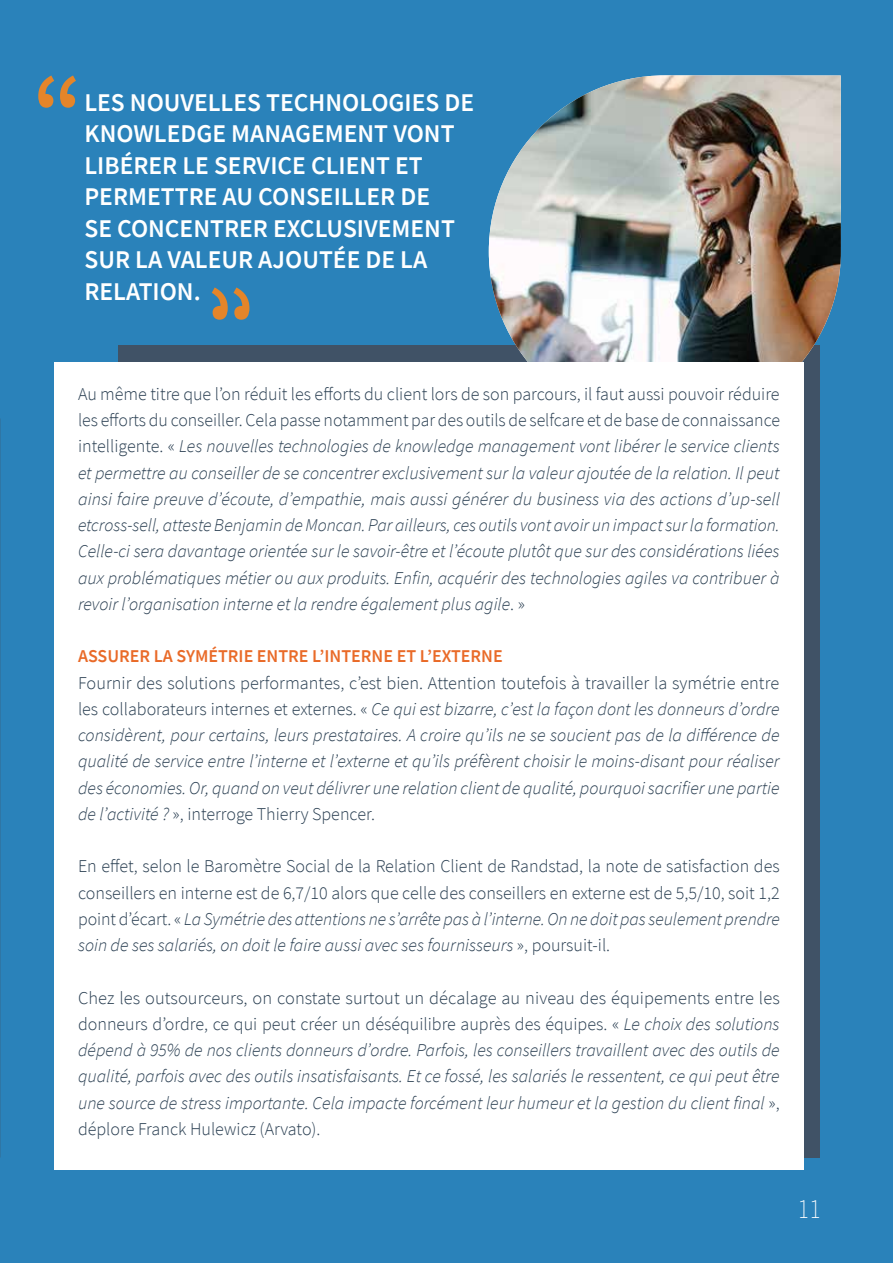
<style>
.page{position:relative;width:893px;height:1263px;background:#2a82ba}
.page>*{position:absolute;margin:0;border:0;box-sizing:border-box;transform-origin:0 0}
.t1{font:600 25.5px/31.5px "Source Sans Pro";color:#fff}
.t2{font:200 24px "Benton Sans";color:#fff;scale:.95 1}
.t3{font:italic 300 18px/26.2px "Source Sans Pro";color:#293e51;text-align:justify}
.t4{font:300 18px/26.2px "Source Sans Pro";color:#293e51;text-align:justify}
.t5{font:600 18px "Source Sans Pro";color:#e96a28}
.s1{font-style:normal}
.s2{font-style:italic}
</style>
<div class="page">
<div style="left:118px;top:345px;width:702px;height:813px;background:#405266"></div>
<img style="left:489px;top:75px;width:352px;height:287px">
<div style="left:54px;top:362px;width:750px;height:807px;background:#fff"></div>
<svg style="left:38px;top:75px;width:38px;height:33px"></svg>
<svg style="left:212px;top:287px;width:37px;height:33px"></svg>
<h1 class="t1" style="left:84px;top:86px;width:391px">LES NOUVELLES TECHNOLOGIES DE<br>KNOWLEDGE MANAGEMENT VONT<br>LIBÉRER LE SERVICE CLIENT ET<br>PERMETTRE AU CONSEILLER DE<br>SE CONCENTRER EXCLUSIVEMENT<br>SUR LA VALEUR AJOUTÉE DE LA<br>RELATION.</h1>
<p class="t3" style="left:78px;top:381px;width:703px"><span class="s1">Au même titre que l’on réduit les efforts du client lors de son parcours, il faut aussi pouvoir réduire les efforts du conseiller. Cela passe notamment par des outils de selfcare et de base de connaissance intelligente. «</span> Les nouvelles technologies de knowledge management vont libérer le service clients et permettre au conseiller de se concentrer exclusivement sur la valeur ajoutée de la relation. Il peut ainsi faire preuve d’écoute, d’empathie, mais aussi générer du business via des actions d’up-sell etcross-sell, atteste Benjamin de Moncan. Par ailleurs, ces outils vont avoir un impact sur la formation.<br>Celle-ci sera davantage orientée sur le savoir-être et l’écoute plutôt que sur des considérations liées aux problématiques métier ou aux produits. Enfin, acquérir des technologies agiles va contribuer à revoir l’organisation interne et la rendre également plus agile<span class="s1">. »</span></p>
<p class="t5" style="left:78px;top:645px;width:426px">ASSURER LA SYMÉTRIE ENTRE L’INTERNE ET L’EXTERNE</p>
<p class="t3" style="left:78px;top:669px;width:703px"><span class="s1">Fournir des solutions performantes, c’est bien. Attention toutefois à travailler la symétrie entre les collaborateurs internes et externes. «</span> Ce qui est bizarre, c’est la façon dont les donneurs d’ordre considèrent, pour certains, leurs prestataires. A croire qu’ils ne se soucient pas de la différence de qualité de service entre l’interne et l’externe et qu’ils préfèrent choisir le moins-disant pour réaliser des économies. Or, quand on veut délivrer une relation client de qualité, pourquoi sacrifier une partie de l’activité ? <span class="s1">», interroge Thierry Spencer.</span></p>
<p class="t4" style="left:78px;top:853px;width:703px">En effet, selon le Baromètre Social de la Relation Client de Randstad, la note de satisfaction des conseillers en interne est de 6,7/10 alors que celle des conseillers en externe est de 5,5/10, soit 1,2 point d’écart. « <span class="s2">La Symétrie des attentions ne s’arrête pas à l’interne. On ne doit pas seulement prendre soin de ses salariés, on doit le faire aussi avec ses fournisseurs</span> », poursuit-il.</p>
<p class="t3" style="left:78px;top:984px;width:703px"><span class="s1">Chez les outsourceurs, on constate surtout un décalage au niveau des équipements entre les donneurs d’ordre, ce qui peut créer un déséquilibre auprès des équipes. «</span> Le choix des solutions dépend à 95% de nos clients donneurs d’ordre. Parfois, les conseillers travaillent avec des outils de qualité, parfois avec des outils insatisfaisants. Et ce fossé, les salariés le ressentent, ce qui peut être une source de stress importante. Cela impacte forcément leur humeur et la gestion du client final <span class="s1">», déplore Franck Hulewicz (Arvato).</span></p>
<h2 class="t2" style="left:799px;top:1195px;width:24px">11</h2>
</div>
